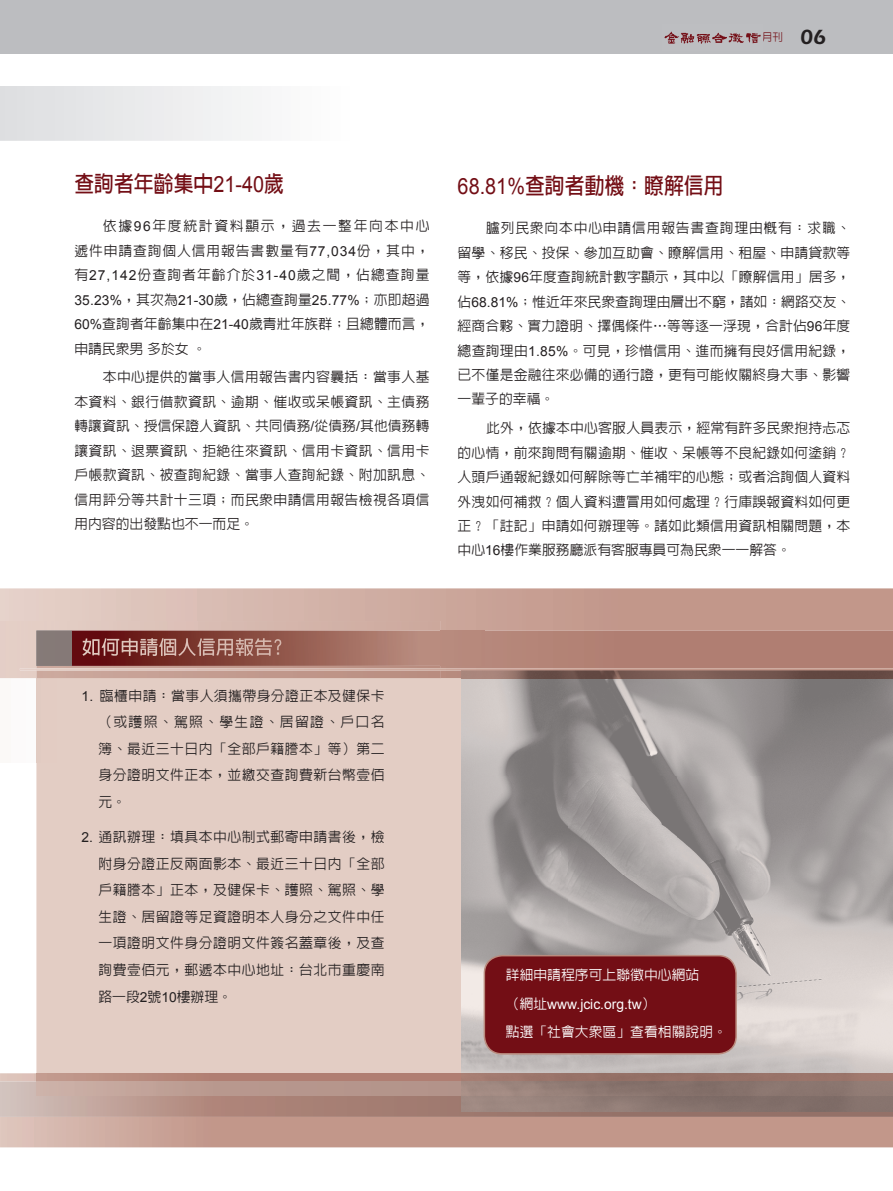
<style>
.page{position:relative;width:893px;height:1191px;background:#fff}
.page>*{position:absolute;margin:0;border:0;box-sizing:border-box;transform-origin:0 0}
.t1{font:700 22.35px "Lin Gothic";color:#730e15;scale:.89 1}
.t2{font:500 13.8px/24.5px "Lin Gothic";letter-spacing:.03em;color:#231f20;text-align:justify}
.t3{font:500 13.8px/24.5px "Lin Gothic";letter-spacing:.005em;color:#231f20}
.t4{font:13.8px "Arial";letter-spacing:.01em;color:#231f20}
.t5{font:500 13.8px "Lin Gothic";color:#fff}
.t6{font:13.8px "Arial";color:#fff}
.t7{font:500 10.65px "Lin Gothic";color:#730e15}
.s1{font-family:"Itc Eras";font-weight:600;font-size:21.3px;color:#231f20}
.s2{font-family:"Arial";font-weight:400}
.s3{font-family:"Lin Gothic";font-weight:500}
</style>
<div class="page">
<div style="left:0;top:0;width:893px;height:54px;background:#bcbdc0"></div>
<img style="left:664px;top:31px;width:97px;height:13px">
<div style="left:0;top:678px;width:36px;height:85px;background:#fcfafa"></div>
<div style="left:36px;top:678px;width:425px;height:395px;background:#e3cdc4"></div>
<div style="left:36px;top:678px;width:404px;height:85px;background:#e3cdc4"></div>
<div style="left:0;top:87px;width:458px;height:55px;background:linear-gradient(to right,#dedfe2,#fff)"></div>
<hr style="left:0;top:141px;width:458px;height:2px;background:#fff">
<img style="left:461px;top:678px;width:432px;height:395px">
<svg style="left:0;top:1073px;width:893px;height:74px;background:#c0988b"></svg>
<svg style="left:36px;top:1073px;width:425px;height:8px;background:#b48478"></svg>
<img style="left:0;top:1081px;width:893px;height:35px">
<img style="left:36px;top:1081px;width:425px;height:14px">
<div style="left:484px;top:955px;width:252px;height:98px;background:#730e15;border-radius:18px"></div>
<div style="left:484px;top:955px;width:253px;height:99px;border:2px solid #ba8b7e;border-radius:18px"></div>
<svg style="left:0;top:588px;width:893px;height:90px;background:#ba9187"></svg>
<p class="t7" style="left:762px;top:31px;width:66px">月刊 <span class="s1">06</span></p>
<h1 class="t1" style="left:74px;top:172px;width:237px">查詢者年齡集中<span class="s2">21-40</span>歲</h1>
<p class="t2" style="left:74px;top:214px;width:357px;text-indent:28px">依據<span class="s2">96</span>年度統計資料顯示，過去一整年向本中心遞件申請查詢個人信用報告書數量有<span class="s2">77,034</span>份，其中，有<span class="s2">27,142</span>份查詢者年齡介於<span class="s2">31-40</span>歲之間，佔總查詢量</p>
<p class="t4" style="left:74px;top:291px;width:357px">35.23%<span class="s3">，其次為</span>21-30<span class="s3">歲，佔總查詢量</span>25.77%<span class="s3">；亦即超過</span></p>
<p class="t3" style="left:74px;top:311px;width:357px"><span class="s2">60%</span>查詢者年齡集中在<span class="s2">21-40</span>歲青壯年族群；且總體而言，申請民眾男多於女。</p>
<p class="t2" style="left:74px;top:365px;width:357px;text-indent:28px">本中心提供的當事人信用報告書內容曩括：當事人基本資料、銀行借款資訊、逾期、催收或呆帳資訊、主債務轉讓資訊、授信保證人資訊、共同債務<span class="s2">/</span>從債務<span class="s2">/</span>其他債務轉讓資訊、退票資訊、拒絕往來資訊、信用卡資訊、信用卡戶帳款資訊、被查詢紀錄、當事人查詢紀錄、附加訊息、信用評分等共計十三項；而民眾申請信用報告檢視各項信用內容的出發點也不一而足。</p>
<h1 class="t1" style="left:458px;top:174px;width:300px"><span class="s2">68.81%</span>查詢者動機：瞭解信用</h1>
<p class="t2" style="left:458px;top:216px;width:394px;text-indent:28px">臚列民眾向本中心申請信用報告書查詢理由概有：求職、留學、移民、投保、參加互助會、瞭解信用、租屋、申請貸款等等，依據<span class="s2">96</span>年度查詢統計數字顯示，其中以「瞭解信用」居多，佔<span class="s2">68.81%</span>；惟近年來民眾查詢理由層出不窮，諸如：網路交友、經商合夥、實力證明、擇偶條件…等等逐一浮現，合計佔<span class="s2">96</span>年度總查詢理由<span class="s2">1.85%</span>。可見，珍惜信用、進而擁有良好信用紀錄，已不僅是金融往來必備的通行證，更有可能攸關終身大事、影響一輩子的幸福。</p>
<p class="t2" style="left:458px;top:416px;width:394px;text-indent:28px">此外，依據本中心客服人員表示，經常有許多民眾抱持忐忑的心情，前來詢問有關逾期、催收、呆帳等不良紀錄如何塗銷？人頭戶通報紀錄如何解除等亡羊補牢的心態；或者洽詢個人資料外洩如何補救？個人資料遭冒用如何處理？行庫誤報資料如何更正？「註記」申請如何辦理等。諸如此類信用資訊相關問題，本中心<span class="s2">16</span>樓作業服務廳派有客服專員可為民眾一一解答。</p>
<p class="t2" style="left:98px;top:682px;width:288px;line-height:26.5px;text-indent:-17px"><span class="s2">1.</span> 臨櫃申請：當事人須攜帶身分證正本及健保卡（或護照、駕照、學生證、居留證、戶口名簿、最近三十日內「全部戶籍謄本」等）第二身分證明文件正本，並繳交查詢費新台幣壹佰元。</p>
<p class="t2" style="left:98px;top:823px;width:288px;line-height:26.5px;text-indent:-17px"><span class="s2">2.</span> 通訊辦理：填具本中心制式郵寄申請書後，檢附身分證正反兩面影本、最近三十日內「全部戶籍謄本」正本，及健保卡、護照、駕照、學生證、居留證等足資證明本人身分之文件中任一項證明文件身分證明文件簽名蓋章後，及查詢費壹佰元，郵遞本中心地址：台北市重慶南路一段<span class="s2">2</span>號<span class="s2">10</span>樓辦理。</p>
<p class="t5" style="left:506px;top:967px;width:195px">詳細申請程序可上聯徵中心網站</p>
<p class="t6" style="left:506px;top:994px;width:151px"><span class="s3">（網址</span>www.jcic.org.tw<span class="s3">）</span></p>
<p class="t5" style="left:506px;top:1025px;width:223px">點選「社會大眾區」查看相關說明。</p>
</div>
